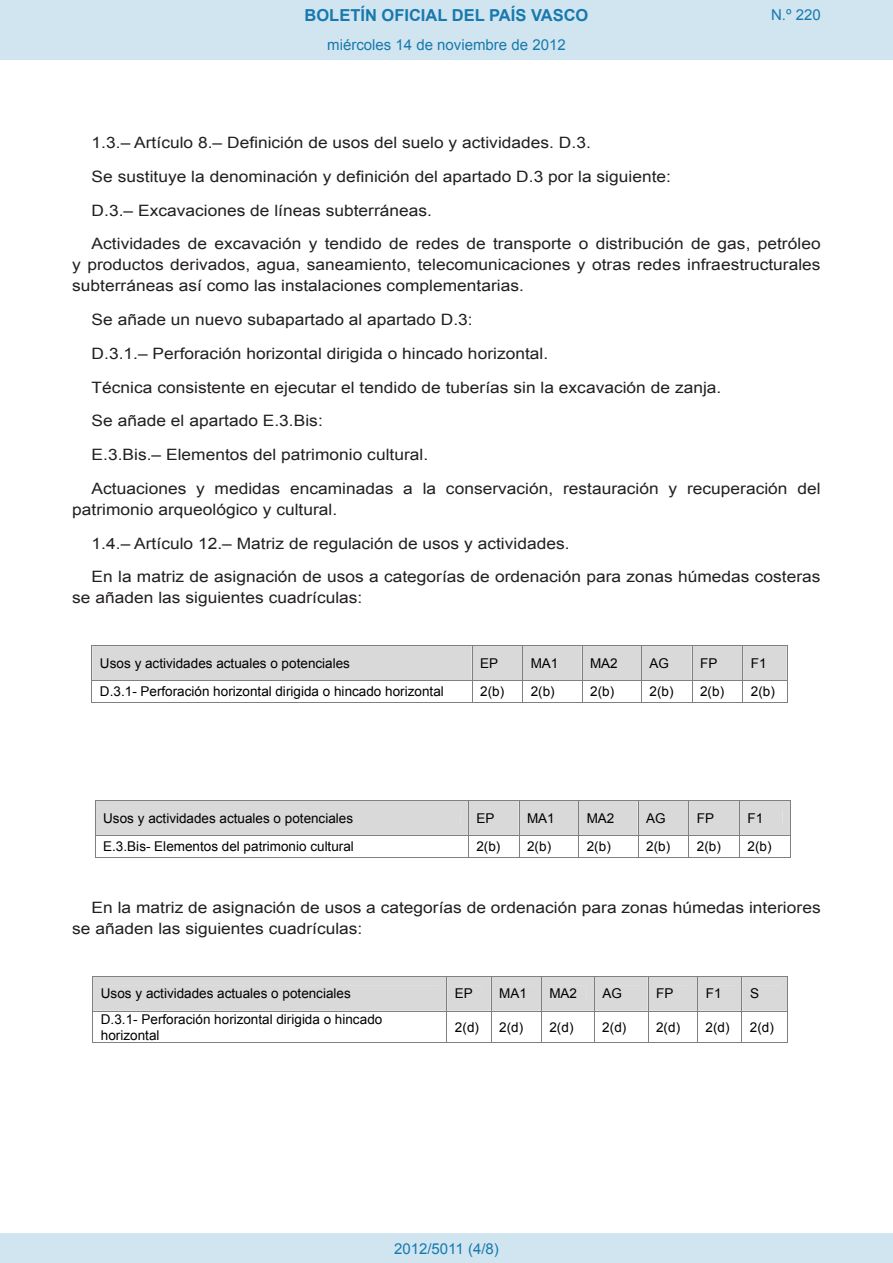
<style>
.page{position:relative;width:893px;height:1263px;background:#fff}
.page>*{position:absolute;margin:0;border:0;box-sizing:border-box;transform-origin:0 0}
.t1{font:700 16.5px "Arial";color:#1879ad}
.BOPVDetalle{font:15.6px/21px "Arial";color:#231f20;scale:1.11 1}
.Paginacion_Centro{font:15px "Arial";color:#1879ad}
.t2{font:13.5px/15.5px "Arial";letter-spacing:.005em;color:#000}
</style>
<div class="page">
<div style="left:0;top:0;width:893px;height:60px;background:#d0e5f0"></div>
<div style="left:0;top:1233px;width:893px;height:30px;background:#d0e5f0"></div>
<svg style="left:91px;top:645px;width:697px;height:58px"></svg>
<svg style="left:95px;top:800px;width:696px;height:58px"></svg>
<svg style="left:92px;top:976px;width:696px;height:36px;background:#d3d3d3"></svg>
<hr style="left:92px;top:1011px;width:1px;height:31px;background:#808080">
<hr style="left:93px;top:1042px;width:353px;height:1px;background:#808080">
<hr style="left:446px;top:1011px;width:1px;height:31px;background:#808080">
<hr style="left:447px;top:1042px;width:44px;height:1px;background:#808080">
<hr style="left:491px;top:1011px;width:1px;height:31px;background:#808080">
<hr style="left:491px;top:1042px;width:50px;height:1px;background:#808080">
<hr style="left:541px;top:1011px;width:1px;height:31px;background:#808080">
<hr style="left:542px;top:1042px;width:52px;height:1px;background:#808080">
<hr style="left:594px;top:1011px;width:1px;height:31px;background:#808080">
<hr style="left:595px;top:1042px;width:53px;height:1px;background:#808080">
<hr style="left:648px;top:1011px;width:1px;height:31px;background:#808080">
<hr style="left:648px;top:1042px;width:49px;height:1px;background:#808080">
<hr style="left:697px;top:1011px;width:1px;height:31px;background:#808080">
<hr style="left:698px;top:1042px;width:43px;height:1px;background:#808080">
<hr style="left:741px;top:1011px;width:1px;height:31px;background:#808080">
<hr style="left:742px;top:1042px;width:46px;height:1px;background:#808080">
<hr style="left:788px;top:1011px;width:1px;height:31px;background:#808080">
<p class="t1" style="left:305px;top:4px;width:285px">BOLETÍN OFICIAL DEL PAÍS VASCO</p>
<p class="Paginacion_Centro" style="left:327px;top:35px;width:240px">miércoles 14 de noviembre de 2012</p>
<p class="Paginacion_Centro" style="left:771px;top:5px;width:51px">N.º 220</p>
<p class="BOPVDetalle" style="left:92px;top:132px;width:451px">1.3.– Artículo 8.– Definición de usos del suelo y actividades. D.3.</p>
<p class="BOPVDetalle" style="left:92px;top:166px;width:523px">Se sustituye la denominación y definición del apartado D.3 por la siguiente:</p>
<p class="BOPVDetalle" style="left:92px;top:200px;width:308px">D.3.– Excavaciones de líneas subterráneas.</p>
<p class="BOPVDetalle" style="left:72px;top:234px;width:676px;text-align:justify;text-indent:19px">Actividades de excavación y tendido de redes de transporte o distribución de gas, petróleo y productos derivados, agua, saneamiento, telecomunicaciones y otras redes infraestructurales subterráneas así como las instalaciones complementarias.</p>
<p class="BOPVDetalle" style="left:92px;top:309px;width:345px">Se añade un nuevo subapartado al apartado D.3:</p>
<p class="BOPVDetalle" style="left:92px;top:343px;width:413px">D.3.1.– Perforación horizontal dirigida o hincado horizontal.</p>
<p class="BOPVDetalle" style="left:92px;top:377px;width:569px">Técnica consistente en ejecutar el tendido de tuberías sin la excavación de zanja.</p>
<p class="BOPVDetalle" style="left:92px;top:411px;width:210px">Se añade el apartado E.3.Bis:</p>
<p class="BOPVDetalle" style="left:92px;top:444px;width:305px">E.3.Bis.– Elementos del patrimonio cultural.</p>
<p class="BOPVDetalle" style="left:72px;top:478px;width:676px;text-indent:19px">Actuaciones y medidas encaminadas a la conservación, restauración y recuperación del patrimonio arqueológico y cultural.</p>
<p class="BOPVDetalle" style="left:92px;top:533px;width:432px">1.4.– Artículo 12.– Matriz de regulación de usos y actividades.</p>
<p class="BOPVDetalle" style="left:72px;top:567px;width:676px;text-indent:19px">En la matriz de asignación de usos a categorías de ordenación para zonas húmedas costeras se añaden las siguientes cuadrículas:</p>
<p class="t2" style="left:100px;top:655px;width:251px">Usos y actividades actuales o potenciales</p>
<p class="t2" style="left:480px;top:655px;width:19px">EP</p>
<p class="t2" style="left:531px;top:655px;width:29px">MA1</p>
<p class="t2" style="left:590px;top:655px;width:29px">MA2</p>
<p class="t2" style="left:649px;top:655px;width:21px">AG</p>
<p class="t2" style="left:700px;top:655px;width:19px">FP</p>
<p class="t2" style="left:751px;top:655px;width:17px">F1</p>
<p class="t2" style="left:100px;top:684px;width:345px">D.3.1- Perforación horizontal dirigida o hincado horizontal</p>
<p class="t2" style="left:480px;top:684px;width:26px">2(b)</p>
<p class="t2" style="left:531px;top:684px;width:26px">2(b)</p>
<p class="t2" style="left:590px;top:684px;width:26px">2(b)</p>
<p class="t2" style="left:649px;top:684px;width:26px">2(b)</p>
<p class="t2" style="left:700px;top:684px;width:26px">2(b)</p>
<p class="t2" style="left:751px;top:684px;width:26px">2(b)</p>
<p class="t2" style="left:103px;top:810px;width:251px">Usos y actividades actuales o potenciales</p>
<p class="t2" style="left:476px;top:810px;width:19px">EP</p>
<p class="t2" style="left:527px;top:810px;width:29px">MA1</p>
<p class="t2" style="left:587px;top:810px;width:29px">MA2</p>
<p class="t2" style="left:646px;top:810px;width:21px">AG</p>
<p class="t2" style="left:697px;top:810px;width:19px">FP</p>
<p class="t2" style="left:748px;top:810px;width:17px">F1</p>
<p class="t2" style="left:103px;top:839px;width:252px">E.3.Bis- Elementos del patrimonio cultural</p>
<p class="t2" style="left:476px;top:839px;width:26px">2(b)</p>
<p class="t2" style="left:527px;top:839px;width:26px">2(b)</p>
<p class="t2" style="left:587px;top:839px;width:26px">2(b)</p>
<p class="t2" style="left:646px;top:839px;width:26px">2(b)</p>
<p class="t2" style="left:697px;top:839px;width:26px">2(b)</p>
<p class="t2" style="left:748px;top:839px;width:26px">2(b)</p>
<p class="BOPVDetalle" style="left:72px;top:897px;width:676px;text-indent:19px">En la matriz de asignación de usos a categorías de ordenación para zonas húmedas interiores se añaden las siguientes cuadrículas:</p>
<p class="t2" style="left:101px;top:986px;width:251px">Usos y actividades actuales o potenciales</p>
<p class="t2" style="left:455px;top:986px;width:19px">EP</p>
<p class="t2" style="left:499px;top:986px;width:29px">MA1</p>
<p class="t2" style="left:549px;top:986px;width:29px">MA2</p>
<p class="t2" style="left:602px;top:986px;width:21px">AG</p>
<p class="t2" style="left:656px;top:986px;width:19px">FP</p>
<p class="t2" style="left:706px;top:986px;width:17px">F1</p>
<p class="t2" style="left:750px;top:986px;width:10px">S</p>
<p class="t2" style="left:101px;top:1012px;width:283px">D.3.1- Perforación horizontal dirigida o hincado horizontal</p>
<p class="t2" style="left:455px;top:1019px;width:26px">2(d)</p>
<p class="t2" style="left:499px;top:1019px;width:26px">2(d)</p>
<p class="t2" style="left:549px;top:1019px;width:26px">2(d)</p>
<p class="t2" style="left:602px;top:1019px;width:26px">2(d)</p>
<p class="t2" style="left:656px;top:1019px;width:26px">2(d)</p>
<p class="t2" style="left:706px;top:1019px;width:26px">2(d)</p>
<p class="t2" style="left:750px;top:1019px;width:26px">2(d)</p>
<p class="Paginacion_Centro" style="left:394px;top:1238px;width:106px">2012/5011 (4/8)</p>
</div>
